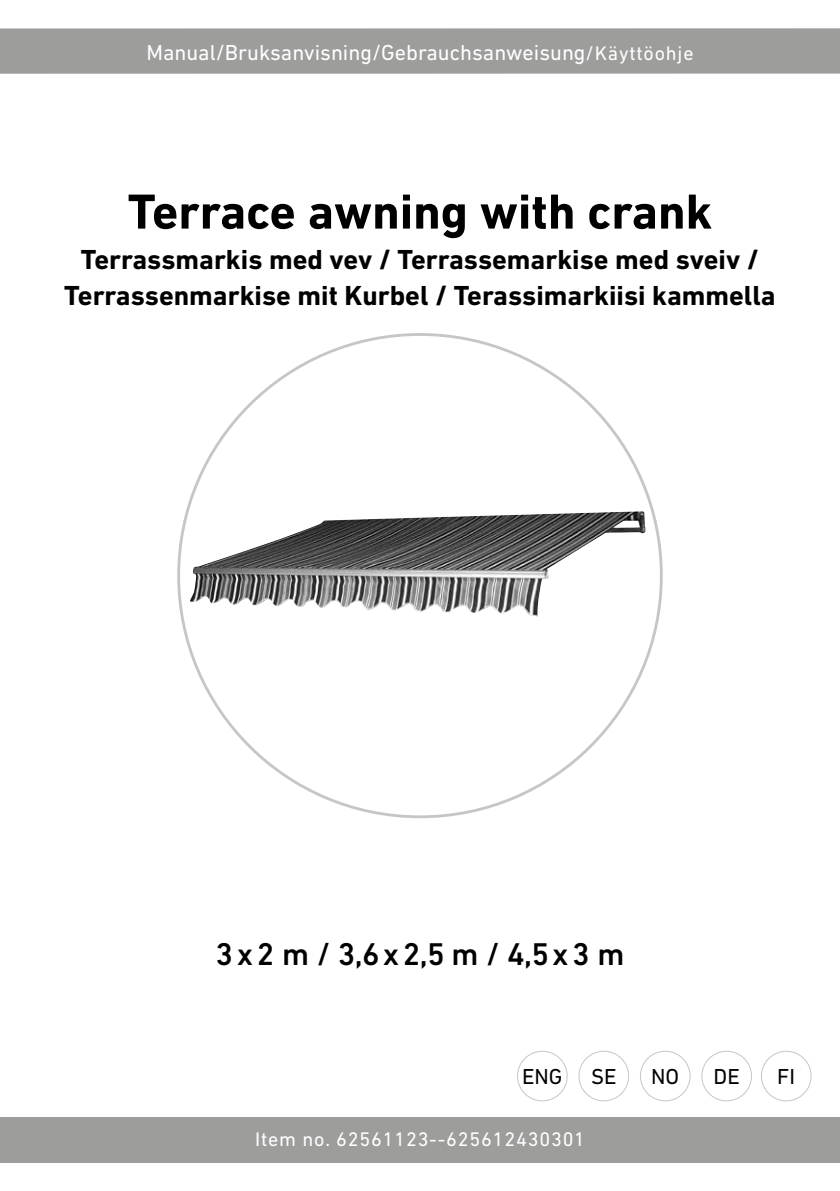
<style>
.page{position:relative;width:840px;height:1191px;background:#fff}
.page>*{position:absolute;margin:0;border:0;box-sizing:border-box;transform-origin:0 0}
.t1{font:700 50px "DIN Next LT Pro";color:#000}
.t2{font:500 32px "DIN Next LT Pro";letter-spacing:.125em;color:#000}
.t3{font:700 28px/36px "DIN Next LT Pro";color:#000;text-align:center}
.t4{font:22px "DIN Next LT Pro";color:#fff}
.t5{font:22px "DIN Next LT Pro";color:#000}
.t6{font:20px "DIN Next LT Pro";letter-spacing:.04em;color:#fff}
.s1{font-size:20px}
</style>
<div class="page">
<img style="left:190px;top:511px;width:455px;height:105px">
<div style="left:0;top:1117px;width:839px;height:45px;background:#9d9d9c"></div>
<div style="left:0;top:28px;width:839px;height:46px;background:#9d9d9c"></div>
<div style="left:578px;top:1050px;width:50px;height:51px;border:1px solid #c6c6c6;border-radius:50%"></div>
<div style="left:516px;top:1050px;width:51px;height:51px;border:1px solid #c6c6c6;border-radius:50%"></div>
<div style="left:639px;top:1050px;width:51px;height:51px;border:1px solid #c6c6c6;border-radius:50%"></div>
<div style="left:760px;top:1050px;width:51px;height:51px;border:1px solid #c6c6c6;border-radius:50%"></div>
<div style="left:701px;top:1050px;width:50px;height:51px;border:1px solid #c6c6c6;border-radius:50%"></div>
<p class="t4" style="left:146px;top:39px;width:548px">Manual/Bruksanvisning/Gebrauchsanweisung<span class="s1">/Käyttöohje</span></p>
<h1 class="t1" style="left:128px;top:182px;width:585px">Terrace awning with crank</h1>
<p class="t3" style="left:64px;top:241px;width:712px">Terrassmarkis med vev / Terrassemarkise med sveiv /<br>Terrassenmarkise mit Kurbel / Terassimarkiisi kammella</p>
<p class="t2" style="left:215px;top:935px;width:410px">3x2 m / 3,6x2,5 m / 4,5x3 m</p>
<p class="t5" style="left:522px;top:1063px;width:42px">ENG</p>
<p class="t5" style="left:590px;top:1063px;width:27px">SE</p>
<p class="t5" style="left:650px;top:1063px;width:30px">NO</p>
<p class="t5" style="left:713px;top:1063px;width:28px">DE</p>
<p class="t5" style="left:776px;top:1063px;width:19px">FI</p>
<p class="t6" style="left:255px;top:1128px;width:331px">Item no. 62561123--625612430301</p>
</div>
